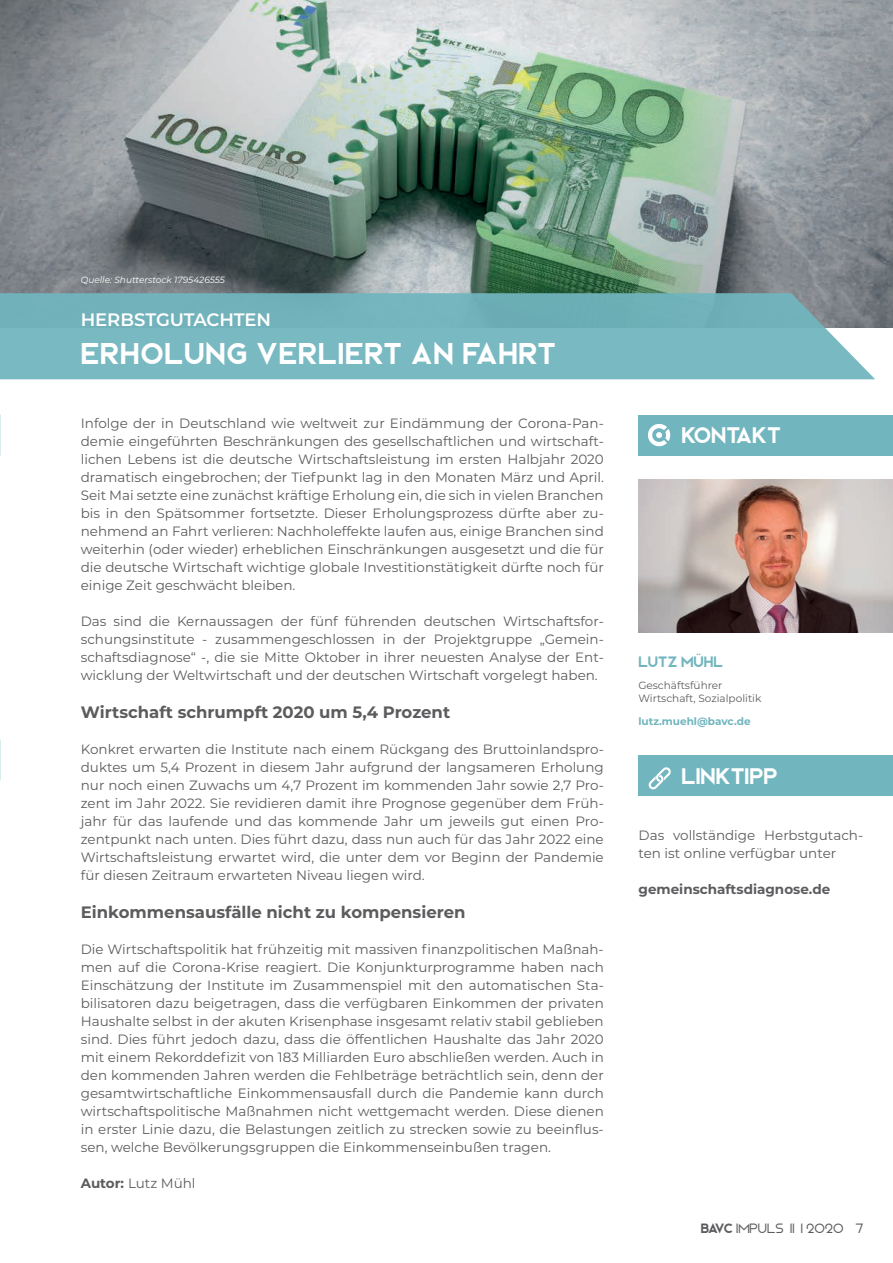
<style>
.page{position:relative;width:893px;height:1263px;background:#fff}
.page>*{position:absolute;margin:0;border:0;box-sizing:border-box;transform-origin:0 0}
.t1{font:30px "Bjorn";letter-spacing:.025em;color:#fff}
.t2{font:22.5px "Bjorn";color:#fff}
.t3{font:600 18px "Montserrat";letter-spacing:-.005em;color:#fff}
.t4{font:700 16.5px "Montserrat";color:#5c5c5f}
.t5{font:15px "Bjorn";color:#71b5be}
.t6{font:13.5px/18px "Montserrat";color:#5c5c5f;text-align:justify}
.t7{font:700 13.5px "Montserrat";color:#5c5c5f}
.t8{font:300 13.5px "Bjorn";color:#5c5c5f}
.t9{font:10.5px/12.6px "Montserrat";color:#5c5c5f}
.t10{font:700 10.5px "Montserrat";color:#71b5be}
.t11{font:italic 9px "Montserrat";color:#fff}
.s1{font-weight:700}
.s2{font-weight:400}
</style>
<div class="page">
<img style="left:0;top:0;width:893px;height:327px">
<svg style="left:0;top:293px;width:875px;height:86px;background:#78b5bd"></svg>
<div style="left:638px;top:415px;width:255px;height:40px;background:#71b5be"></div>
<img style="left:638px;top:479px;width:255px;height:153px">
<svg style="left:648px;top:424px;width:22px;height:22px"></svg>
<div style="left:638px;top:755px;width:255px;height:41px;background:#71b5be"></div>
<svg style="left:648px;top:767px;width:23px;height:23px"></svg>
<p class="t11" style="left:81px;top:274px;width:146px">Quelle: Shutterstock 1795426555</p>
<h3 class="t3" style="left:81px;top:306px;width:192px">HERBSTGUTACHTEN</h3>
<h1 class="t1" style="left:81px;top:335px;width:477px">ERHOLUNG VERLIERT AN FAHRT</h1>
<p class="t6" style="left:81px;top:414px;width:525px">Infolge der in Deutschland wie weltweit zur Eindämmung der Corona-Pan&shy;demie eingeführten Beschränkungen des gesellschaftlichen und wirtschaft&shy;lichen Lebens ist die deutsche Wirtschaftsleistung im ersten Halbjahr 2020 dramatisch eingebrochen; der Tiefpunkt lag in den Monaten März und April.<br>Seit Mai setzte eine zunächst kräftige Erholung ein, die sich in vielen Branchen bis in den Spätsommer fortsetzte. Dieser Erholungsprozess dürfte aber zu&shy;nehmend an Fahrt verlieren: Nachholeffekte laufen aus, einige Branchen sind weiterhin (oder wieder) erheblichen Einschränkungen ausgesetzt und die für die deutsche Wirtschaft wichtige globale Investitionstätigkeit dürfte noch für einige Zeit geschwächt bleiben.</p>
<p class="t6" style="left:81px;top:612px;width:525px">Das sind die Kernaussagen der fünf führenden deutschen Wirtschaftsfor&shy;schungsinstitute - zusammengeschlossen in der Projektgruppe „Gemein&shy;schaftsdiagnose“ -, die sie Mitte Oktober in ihrer neuesten Analyse der Ent&shy;wicklung der Weltwirtschaft und der deutschen Wirtschaft vorgelegt haben.</p>
<p class="t4" style="left:81px;top:700px;width:371px">Wirtschaft schrumpft 2020 um 5,4 Prozent</p>
<p class="t6" style="left:81px;top:739px;width:524px">Konkret erwarten die Institute nach einem Rückgang des Bruttoinlandspro&shy;duktes um 5,4 Prozent in diesem Jahr aufgrund der langsameren Erholung nur noch einen Zuwachs um 4,7 Prozent im kommenden Jahr sowie 2,7 Pro&shy;zent im Jahr 2022. Sie revidieren damit ihre Prognose gegenüber dem Früh&shy;jahr für das laufende und das kommende Jahr um jeweils gut einen Pro&shy;zentpunkt nach unten. Dies führt dazu, dass nun auch für das Jahr 2022 eine Wirtschaftsleistung erwartet wird, die unter dem vor Beginn der Pandemie für diesen Zeitraum erwarteten Niveau liegen wird.</p>
<p class="t4" style="left:81px;top:900px;width:386px">Einkommensausfälle nicht zu kompensieren</p>
<p class="t6" style="left:81px;top:939px;width:525px">Die Wirtschaftspolitik hat frühzeitig mit massiven finanzpolitischen Maßnah&shy;men auf die Corona-Krise reagiert. Die Konjunkturprogramme haben nach Einschätzung der Institute im Zusammenspiel mit den automatischen Sta&shy;bilisatoren dazu beigetragen, dass die verfügbaren Einkommen der privaten Haushalte selbst in der akuten Krisenphase insgesamt relativ stabil geblieben sind. Dies führt jedoch dazu, dass die öffentlichen Haushalte das Jahr 2020 mit einem Rekorddefizit von 183 Milliarden Euro abschließen werden. Auch in den kommenden Jahren werden die Fehlbeträge beträchtlich sein, denn der gesamtwirtschaftliche Einkommensausfall durch die Pandemie kann durch wirtschaftspolitische Maßnahmen nicht wettgemacht werden. Diese dienen in erster Linie dazu, die Belastungen zeitlich zu strecken sowie zu beeinflus&shy;sen, welche Bevölkerungsgruppen die Einkommenseinbußen tragen.</p>
<p class="t6" style="left:81px;top:1173px;width:116px"><span class="s1">Autor:</span> Lutz Mühl</p>
<h2 class="t2" style="left:681px;top:422px;width:101px">KONTAKT</h2>
<p class="t5" style="left:638px;top:653px;width:86px">LUTZ MÜHL</p>
<p class="t9" style="left:638px;top:679px;width:125px">Geschäftsführer<br>Wirtschaft, Sozialpolitik</p>
<p class="t10" style="left:638px;top:713px;width:114px">lutz.muehl@bavc.de</p>
<h2 class="t2" style="left:682px;top:762px;width:98px">LINKTIPP</h2>
<p class="t6" style="left:638px;top:825px;width:226px">Das vollständige Herbstgutach&shy;ten ist online verfügbar unter</p>
<p class="t7" style="left:638px;top:879px;width:193px">gemeinschaftsdiagnose.de</p>
<p class="t8" style="left:701px;top:1220px;width:164px"><span class="s2">BAVC</span> IMPULS 11 I 2020 7</p>
</div>
